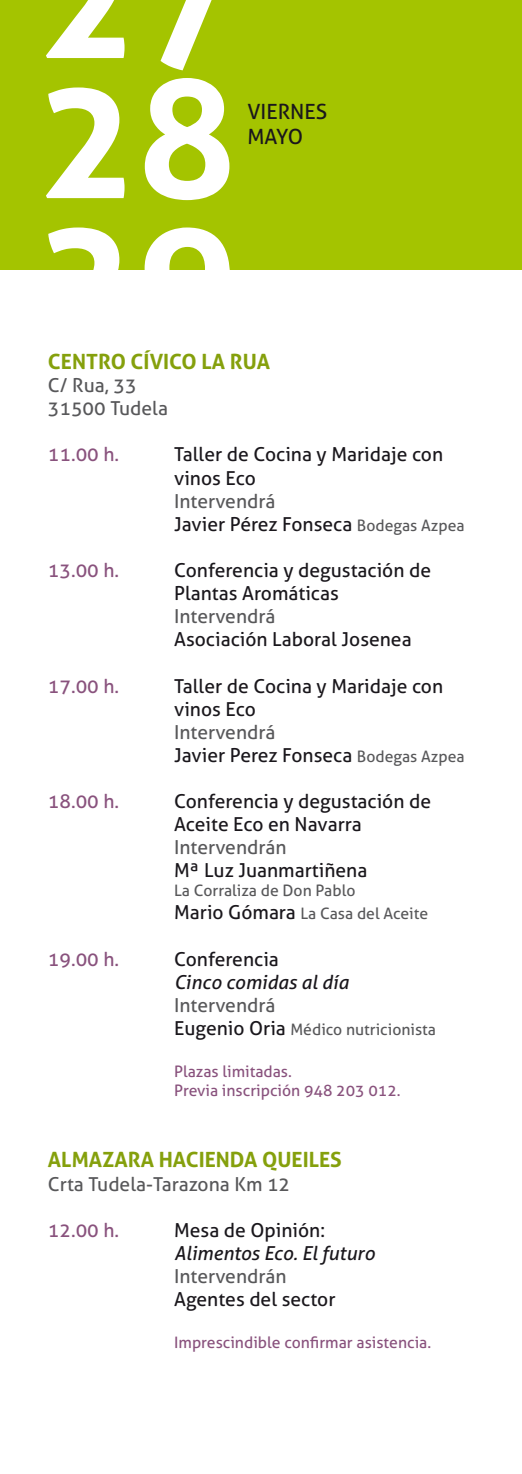
<style>
.page{position:relative;width:522px;height:1474px;background:#fff}
.page>*{position:absolute;margin:0;border:0;box-sizing:border-box;transform-origin:0 0}
.t1{font:700 166.95px/140px "Aller";color:#fff;text-align:justify}
.t2{font:700 21px "Aller";color:#85a00c}
.t3{font:21px/25.2px "Aller";color:#1a171c}
.t4{font:19.25px/23.1px "Aller";color:#1a171c}
.t5{font:19.25px/23.1px "Aller";color:#58585a}
.t6{font:19.25px "Aller";color:#89527d}
.t7{font:italic 19.25px "Aller";color:#1a171c}
.t8{font:15.75px/23.1px "Aller";color:#58585a}
.t9{font:15.75px/18.9px "Aller";color:#89527d}
.s1{color:#58585a}
.s2{font-size:15.75px;color:#58585a}
.s3{font-size:19.25px;color:#1a171c}
</style>
<div class="page">
<div style="left:0;top:0;width:521px;height:270px;background:#a4c400"></div>
<h1 class="t1" style="left:37px;top:-72px;width:202px">27<br>28<br>29</h1>
<p class="t3" style="left:247px;top:99px;width:81px">VIERNES<br>MAYO</p>
<p class="t2" style="left:48px;top:348px;width:223px">CENTRO CÍVICO LA RUA</p>
<p class="t5" style="left:48px;top:373px;width:121px">C/ Rua, 33<br>31500 Tudela</p>
<p class="t6" style="left:48px;top:443px;width:73px">11.00 h.</p>
<p class="t4" style="left:174px;top:443px;width:270px">Taller de Cocina y Maridaje con vinos Eco</p>
<p class="t4" style="left:174px;top:489px;width:292px"><span class="s1">Intervendrá<br></span>Javier Pérez Fonseca <span class="s2">Bodegas Azpea</span></p>
<p class="t6" style="left:48px;top:558px;width:73px">13.00 h.</p>
<p class="t4" style="left:174px;top:558px;width:258px">Conferencia y degustación de<br>Plantas Aromáticas</p>
<p class="t5" style="left:174px;top:604px;width:103px">Intervendrá</p>
<p class="t4" style="left:174px;top:628px;width:239px">Asociación Laboral Josenea</p>
<p class="t6" style="left:48px;top:674px;width:73px">17.00 h.</p>
<p class="t4" style="left:174px;top:674px;width:270px">Taller de Cocina y Maridaje con vinos Eco</p>
<p class="t4" style="left:174px;top:720px;width:292px"><span class="s1">Intervendrá<br></span>Javier Perez Fonseca <span class="s2">Bodegas Azpea</span></p>
<p class="t6" style="left:48px;top:789px;width:73px">18.00 h.</p>
<p class="t4" style="left:174px;top:789px;width:258px">Conferencia y degustación de<br>Aceite Eco en Navarra</p>
<p class="t5" style="left:174px;top:835px;width:114px">Intervendrán</p>
<p class="t4" style="left:174px;top:859px;width:194px">Mª Luz Juanmartiñena</p>
<p class="t8" style="left:174px;top:879px;width:255px">La Corraliza de Don Pablo<br><span class="s3">Mario Gómara</span> La Casa del Aceite</p>
<p class="t6" style="left:48px;top:947px;width:73px">19.00 h.</p>
<p class="t4" style="left:174px;top:947px;width:106px">Conferencia</p>
<p class="t7" style="left:174px;top:970px;width:176px">Cinco comidas al día</p>
<p class="t5" style="left:174px;top:993px;width:103px">Intervendrá</p>
<p class="t8" style="left:174px;top:1017px;width:263px"><span class="s3">Eugenio Oria</span> Médico nutricionista</p>
<p class="t9" style="left:174px;top:1061px;width:228px">Plazas limitadas.<br>Previa inscripción 948 203 012.</p>
<p class="t2" style="left:48px;top:1146px;width:295px">ALMAZARA HACIENDA QUEILES</p>
<p class="t5" style="left:48px;top:1171px;width:243px">Crta Tudela-Tarazona Km 12</p>
<p class="t6" style="left:48px;top:1218px;width:73px">12.00 h.</p>
<p class="t4" style="left:174px;top:1218px;width:152px">Mesa de Opinión:</p>
<p class="t7" style="left:174px;top:1241px;width:202px">Alimentos Eco. El futuro</p>
<p class="t5" style="left:174px;top:1264px;width:114px">Intervendrán</p>
<p class="t4" style="left:174px;top:1287px;width:163px">Agentes del sector</p>
<p class="t9" style="left:174px;top:1332px;width:258px">Imprescindible confirmar asistencia.</p>
</div>
